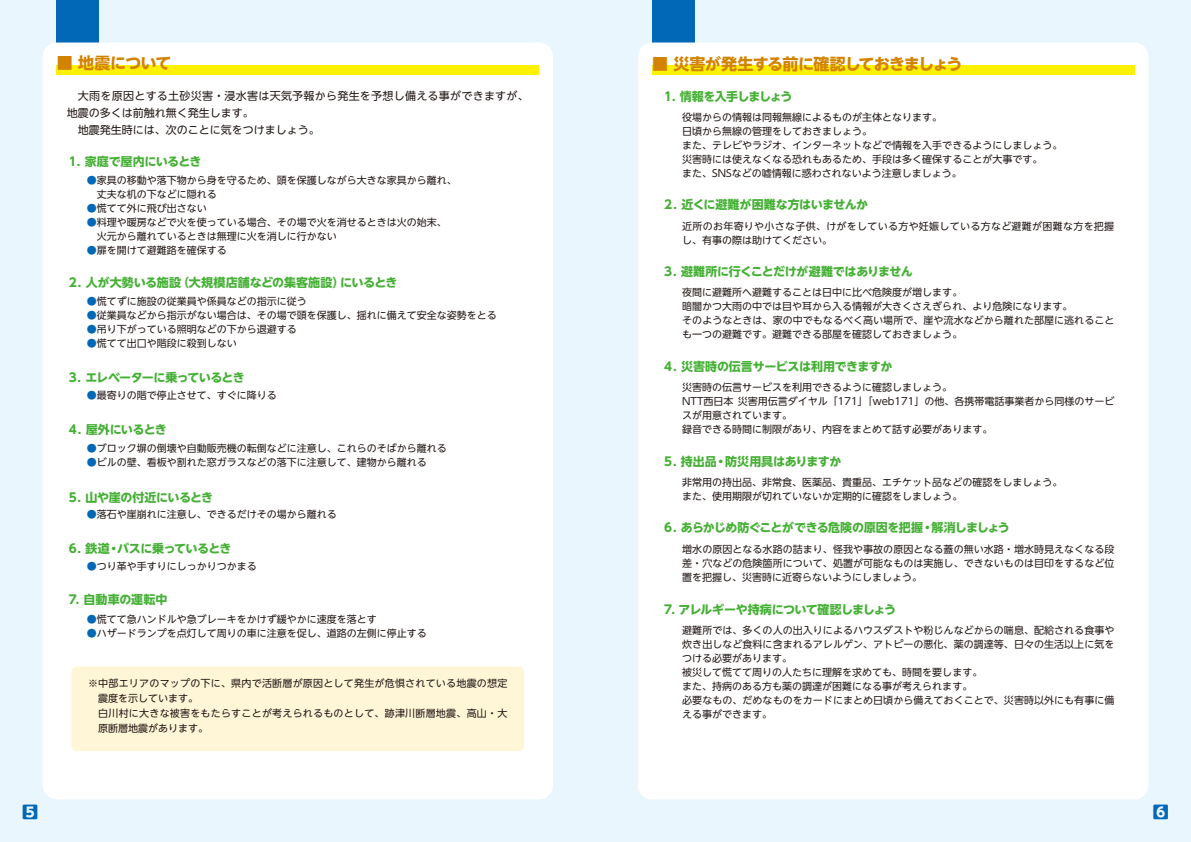
<style>
.page{position:relative;width:1191px;height:842px;background:#fff}
.page>*{position:absolute;margin:0;border:0;box-sizing:border-box;transform-origin:0 0}
.t1{font:700 16px "UD Shin Go NT Pr 6 N";letter-spacing:-.045em;color:#d28300}
.t2{font:800 16px "UD Shin Go NT Pr 6 N";color:#0068b7}
.t3{font:700 12px "UD Shin Go NT Pr 6 N";letter-spacing:-.03em;color:#45b035}
.t4{font:700 12px "UD Shin Go NT Pr 6 N";letter-spacing:-.05em;color:#45b035}
.t5{font:700 12px "UD Shin Go NT Pr 6 N";letter-spacing:-.07em;color:#45b035}
.t6{font:700 12px "UD Shin Go NT Pr 6 N";color:#45b035}
.t7{font:11px/17px "UD Shin Go NT Pr 6 N";letter-spacing:.025em;color:#221815}
.t8{font:10px/14px "UD Shin Go NT Pr 6 N";color:#221815}
.t9{font:10px "UD Shin Go NT Pr 6 N";letter-spacing:.025em;color:#221815}
.t10{font:10px/14px "UD Shin Go NT Pr 6 N";letter-spacing:.03em;color:#221815}
.s1{color:#0068b7}
</style>
<div class="page">
<div style="left:0;top:0;width:595px;height:842px;background:#eaf6fd"></div>
<div style="left:596px;top:0;width:595px;height:842px;background:#eaf6fd"></div>
<div style="left:57px;top:0;width:42px;height:48px;background:#0068b7"></div>
<div style="left:652px;top:0;width:42px;height:48px;background:#0068b7"></div>
<div style="left:43px;top:43px;width:510px;height:756px;background:#fff;border-radius:14px"></div>
<div style="left:638px;top:43px;width:510px;height:756px;background:#fff;border-radius:14px"></div>
<div style="left:71px;top:666px;width:453px;height:85px;background:#fff5d7;border-radius:6px"></div>
<div style="left:57px;top:65px;width:482px;height:9px;background:#fff100"></div>
<div style="left:652px;top:65px;width:482px;height:9px;background:#fff100"></div>
<h1 class="t1" style="left:57px;top:50px;width:116px">■ 地震について</h1>
<p class="t7" style="left:67px;top:87px;width:464px">　大雨を原因とする土砂災害・浸水害は天気予報から発生を予想し備える事ができますが、地震の多くは前触れ無く発生します。<br>　地震発生時には、次のことに気をつけましょう。</p>
<p class="t3" style="left:67px;top:152px;width:136px">１．家庭で屋内にいるとき</p>
<p class="t8" style="left:87px;top:173px;width:372px"><span class="s1">●</span>家具の移動や落下物から身を守るため、頭を保護しながら大きな家具から離れ、　丈夫な机の下などに隠れる</p>
<p class="t8" style="left:87px;top:201px;width:121px"><span class="s1">●</span>慌てて外に飛び出さない</p>
<p class="t8" style="left:87px;top:215px;width:362px"><span class="s1">●</span>料理や暖房などで火を使っている場合、その場で火を消せるときは火の始末、　火元から離れているときは無理に火を消しに行かない</p>
<p class="t8" style="left:87px;top:243px;width:141px"><span class="s1">●</span>扉を開けて避難路を確保する</p>
<p class="t3" style="left:67px;top:272px;width:332px">２．人が大勢いる施設（大規模店舗などの集客施設）にいるとき</p>
<p class="t8" style="left:87px;top:294px;width:221px"><span class="s1">●</span>慌てずに施設の従業員や係員などの指示に従う</p>
<p class="t8" style="left:87px;top:308px;width:411px"><span class="s1">●</span>従業員などから指示がない場合は、その場で頭を保護し、揺れに備えて安全な姿勢をとる</p>
<p class="t8" style="left:87px;top:322px;width:211px"><span class="s1">●</span>吊り下がっている照明などの下から退避する</p>
<p class="t8" style="left:87px;top:336px;width:151px"><span class="s1">●</span>慌てて出口や階段に殺到しない</p>
<p class="t4" style="left:67px;top:367px;width:179px">３．エレベーターに乗っているとき</p>
<p class="t8" style="left:87px;top:388px;width:192px"><span class="s1">●</span>最寄りの階で停止させて、すぐに降りる</p>
<p class="t3" style="left:67px;top:420px;width:102px">４．屋外にいるとき</p>
<p class="t8" style="left:87px;top:441px;width:361px"><span class="s1">●</span>ブロック塀の倒壊や自動販売機の転倒などに注意し、これらのそばから離れる</p>
<p class="t8" style="left:87px;top:455px;width:341px"><span class="s1">●</span>ビルの壁、看板や割れた窓ガラスなどの落下に注意して、建物から離れる</p>
<p class="t3" style="left:67px;top:487px;width:148px">５．山や崖の付近にいるとき</p>
<p class="t8" style="left:87px;top:507px;width:252px"><span class="s1">●</span>落石や崖崩れに注意し、できるだけその場から離れる</p>
<p class="t3" style="left:67px;top:538px;width:166px">６．鉄道・バスに乗っているとき</p>
<p class="t8" style="left:87px;top:559px;width:171px"><span class="s1">●</span>つり革や手すりにしっかりつかまる</p>
<p class="t6" style="left:67px;top:590px;width:102px">７．自動車の運転中</p>
<p class="t8" style="left:87px;top:612px;width:291px"><span class="s1">●</span>慌てて急ハンドルや急ブレーキをかけず緩やかに速度を落とす</p>
<p class="t8" style="left:87px;top:626px;width:341px"><span class="s1">●</span>ハザードランプを点灯して周りの車に注意を促し、道路の左側に停止する</p>
<p class="t9" style="left:88px;top:675px;width:421px">※中部エリアのマップの下に、県内で活断層が原因として発生が危惧されている地震の想定</p>
<p class="t8" style="left:98px;top:691px;width:101px">震度を示しています。</p>
<p class="t9" style="left:88px;top:705px;width:421px">　白川村に大きな被害をもたらすことが考えられるものとして、跡津川断層地震、高山・大</p>
<p class="t8" style="left:98px;top:721px;width:111px">原断層地震があります。</p>
<h1 class="t1" style="left:652px;top:50px;width:312px">■ 災害が発生する前に確認しておきましょう</h1>
<p class="t5" style="left:662px;top:87px;width:132px">１．情報を入手しましょう</p>
<p class="t8" style="left:682px;top:110px;width:381px">役場からの情報は同報無線によるものが主体となります。<br>日頃から無線の管理をしておきましょう。<br>また、テレビやラジオ、インターネットなどで情報を入手できるようにしましょう。災害時には使えなくなる恐れもあるため、手段は多く確保することが大事です。<br>また、SNSなどの嘘情報に惑わされないよう注意しましょう。</p>
<p class="t3" style="left:662px;top:195px;width:207px">２．近くに避難が困難な方はいませんか</p>
<p class="t10" style="left:682px;top:219px;width:433px">近所のお年寄りや小さな子供、けがをしている方や妊娠している方など避難が困難な方を把握し、有事の際は助けてください。</p>
<p class="t3" style="left:662px;top:262px;width:252px">３．避難所に行くことだけが避難ではありません</p>
<p class="t8" style="left:682px;top:285px;width:434px">夜間に避難所へ避難することは日中に比べ危険度が増します。<br>暗闇かつ大雨の中では目や耳から入る情報が大きくさえぎられ、より危険になります。<br>そのようなときは、家の中でもなるべく高い場所で、崖や流水などから離れた部屋に逃れることも一つの避難です。避難できる部屋を確認しておきましょう。</p>
<p class="t3" style="left:662px;top:357px;width:232px">４．災害時の伝言サービスは利用できますか</p>
<p class="t8" style="left:682px;top:380px;width:434px">災害時の伝言サービスを利用できるように確認しましょう。<br>NTT西日本 災害用伝言ダイヤル「171」「web171」の他、各携帯電話事業者から同様のサービスが用意されています。<br>録音できる時間に制限があり、内容をまとめて話す必要があります。</p>
<p class="t3" style="left:662px;top:451px;width:181px">５．持出品・防災用具はありますか</p>
<p class="t8" style="left:682px;top:475px;width:381px">非常用の持出品、非常食、医薬品、貴重品、エチケット品などの確認をしましょう。また、使用期限が切れていないか定期的に確認をしましょう。</p>
<p class="t3" style="left:662px;top:518px;width:349px">６．あらかじめ防ぐことができる危険の原因を把握・解消しましょう</p>
<p class="t8" style="left:682px;top:541px;width:434px;text-align:justify">増水の原因となる水路の詰まり、怪我や事故の原因となる蓋の無い水路・増水時見えなくなる段差・穴などの危険箇所について、処置が可能なものは実施し、できないものは目印をするなど位置を把握し、災害時に近寄らないようにしましょう。</p>
<p class="t3" style="left:662px;top:599px;width:235px">７．アレルギーや持病について確認しましょう</p>
<p class="t8" style="left:682px;top:623px;width:434px">避難所では、多くの人の出入りによるハウスダストや粉じんなどからの喘息、配給される食事や炊き出しなど食料に含まれるアレルゲン、アトピーの悪化、薬の調達等、日々の生活以上に気をつける必要があります。<br>被災して慌てて周りの人たちに理解を求めても、時間を要します。<br>また、持病のある方も薬の調達が困難になる事が考えられます。<br>必要なもの、だめなものをカードにまとめ日頃から備えておくことで、災害時以外にも有事に備える事ができます。</p>
<h1 class="t2" style="left:22px;top:798px;width:17px">5</h1>
<h1 class="t2" style="left:1153px;top:798px;width:17px">6</h1>
</div>
